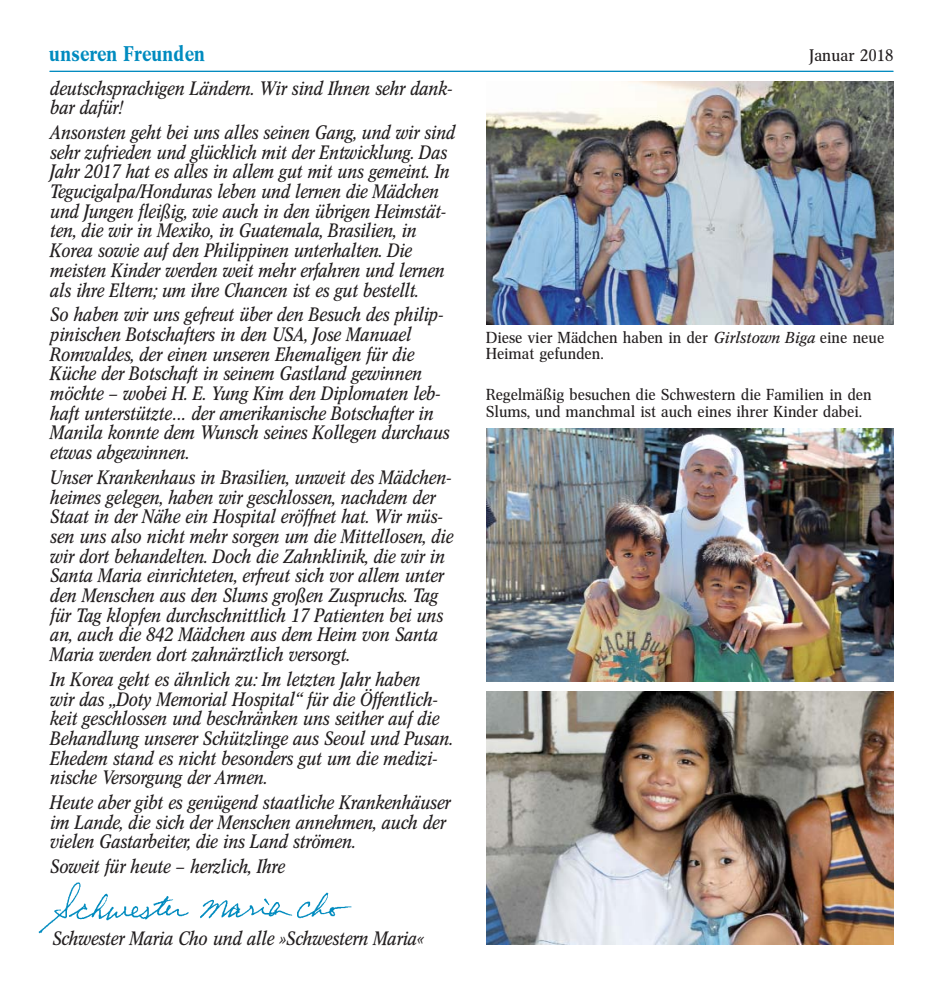
<style>
.page{position:relative;width:943px;height:993px;background:#fff}
.page>*{position:absolute;margin:0;border:0;box-sizing:border-box;transform-origin:0 0}
.t1{font:21px "Cnn Med";letter-spacing:.02em;color:#008bbf}
.t2{font:19.25px/19.6px "Cnn Ita";letter-spacing:.01em;color:#231f20}
.t3{font:16.62px "Cnn Reg";letter-spacing:.015em;color:#231f20;scale:1.1 1}
.t4{font:15.75px/16.6px "Cnn Reg";letter-spacing:.015em;color:#231f20;scale:1.1 1}
.s1{font-family:"Cnn Ita"}
</style>
<div class="page">
<img style="left:38px;top:882px;width:314px;height:52px">
<hr style="left:50px;top:71px;width:843px;height:1px;background:#008bbf">
<img style="left:486px;top:81px;width:407px;height:243px">
<img style="left:486px;top:691px;width:407px;height:253px">
<img style="left:486px;top:428px;width:407px;height:253px">
<p class="t1" style="left:50px;top:43px;width:157px">unseren Freunden</p>
<p class="t3" style="left:809px;top:47px;width:78px">Januar 2018</p>
<p class="t2" style="left:50px;top:79px;width:404px">deutschsprachigen Ländern. Wir sind Ihnen sehr dank&shy;bar dafür!</p>
<p class="t2" style="left:50px;top:123px;width:406px">Ansonsten geht bei uns alles seinen Gang, und wir sind sehr zufrieden und glücklich mit der Entwicklung. Das Jahr 2017 hat es alles in allem gut mit uns gemeint. In Tegucigalpa/Honduras leben und lernen die Mädchen und Jungen fleißig, wie auch in den übrigen Heimstät&shy;ten, die wir in Mexiko, in Guatemala, Brasilien, in Korea sowie auf den Philippinen unterhalten. Die meisten Kinder werden weit mehr erfahren und lernen als ihre Eltern; um ihre Chancen ist es gut bestellt.</p>
<p class="t2" style="left:50px;top:306px;width:400px">So haben wir uns gefreut über den Besuch des philip&shy;pinischen Botschafters in den USA, Jose Manuael Romvaldes, der einen unseren Ehemaligen für die Küche der Botschaft in seinem Gastland gewinnen möchte – wobei H. E. Yung Kim den Diplomaten leb&shy;haft unterstützte... der amerikanische Botschafter in Manila konnte dem Wunsch seines Kollegen durchaus etwas abgewinnen.</p>
<p class="t2" style="left:50px;top:468px;width:404px">Unser Krankenhaus in Brasilien, unweit des Mädchen&shy;heimes gelegen, haben wir geschlossen, nachdem der Staat in der Nähe ein Hospital eröffnet hat. Wir müs&shy;sen uns also nicht mehr sorgen um die Mittellosen, die wir dort behandelten. Doch die Zahnklinik, die wir in Santa Maria einrichteten, erfreut sich vor allem unter den Menschen aus den Slums großen Zuspruchs. Tag für Tag klopfen durchschnittlich 17 Patienten bei uns an, auch die 842 Mädchen aus dem Heim von Santa Maria werden dort zahnärztlich versorgt.</p>
<p class="t2" style="left:50px;top:670px;width:404px">In Korea geht es ähnlich zu: Im letzten Jahr haben<br>wir das „Doty Memorial Hospital“ für die Öffentlich&shy;keit geschlossen und beschränken uns seither auf die Behandlung unserer Schützlinge aus Seoul und Pusan.<br>Ehedem stand es nicht besonders gut um die medizi&shy;nische Versorgung der Armen.</p>
<p class="t2" style="left:50px;top:793px;width:401px">Heute aber gibt es genügend staatliche Krankenhäuser im Lande, die sich der Menschen annehmen, auch der vielen Gastarbeiter, die ins Land strömen.</p>
<p class="t2" style="left:50px;top:857px;width:236px">Soweit für heute – herzlich, Ihre</p>
<p class="t2" style="left:52px;top:929px;width:373px">Schwester Maria Cho und alle »Schwestern Maria«</p>
<p class="t4" style="left:486px;top:330px;width:363px">Diese vier Mädchen haben in der <span class="s1">Girlstown Biga</span> eine neue<br>Heimat gefunden.</p>
<p class="t4" style="left:486px;top:387px;width:352px">Regelmäßig besuchen die Schwestern die Familien in den<br>Slums, und manchmal ist auch eines ihrer Kinder dabei.</p>
</div>
